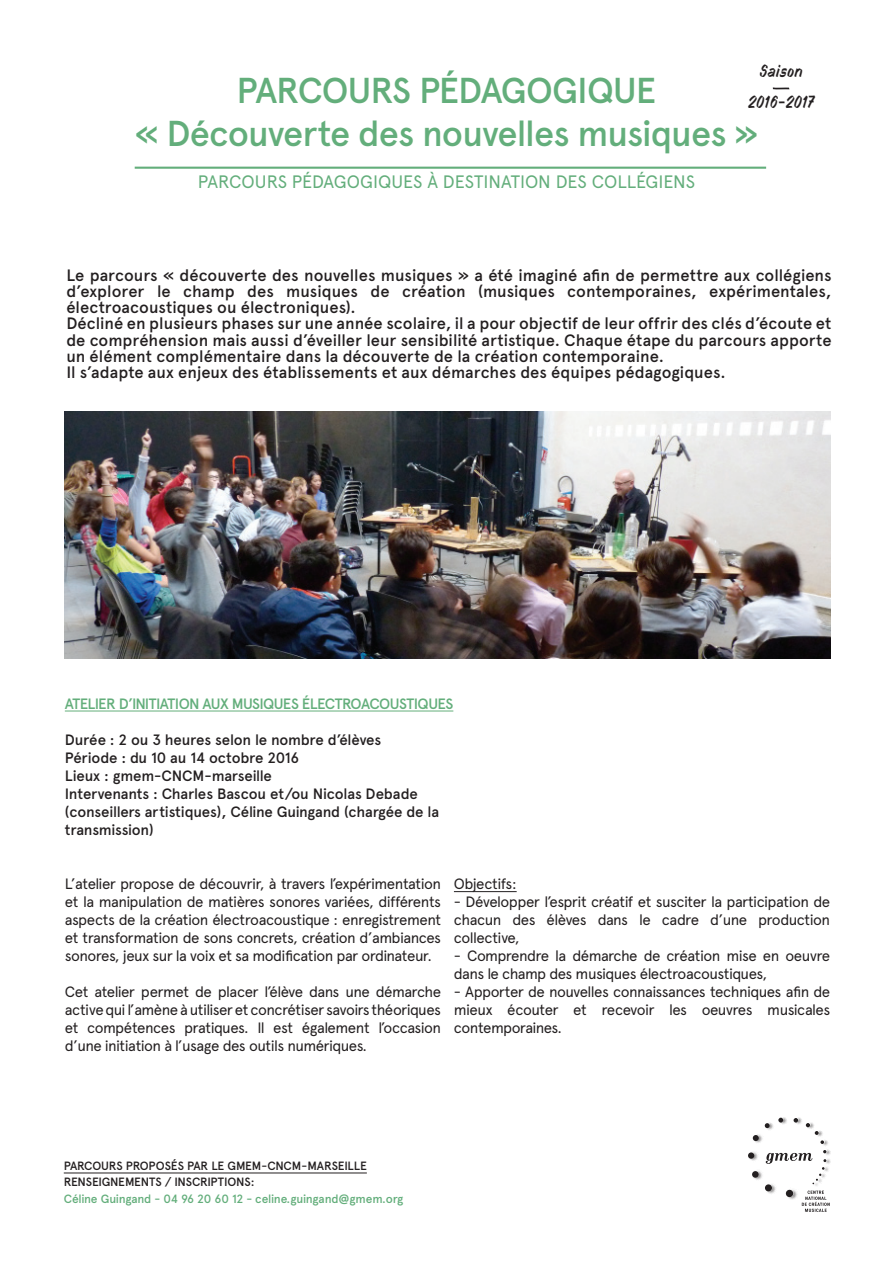
<style>
.page{position:relative;width:893px;height:1263px;background:#fff}
.page>*{position:absolute;margin:0;border:0;box-sizing:border-box;transform-origin:0 0}
.t1{font:500 36px/43.2px "Apercu Pro";letter-spacing:-.025em;color:#63ae7b;text-align:center}
.t2{font:18px "Apercu";letter-spacing:-.005em;color:#63ae7b}
.t3{font:500 16.5px/16.2px "Apercu Pro";color:#231f20}
.t4{font:15px/18px "Apercu";letter-spacing:-.035em;color:#231f20;text-align:justify}
.t5{font:500 15px/18px "Apercu Pro";letter-spacing:-.015em;color:#231f20}
.t6{font:500 15px "Apercu Pro";letter-spacing:-.045em;color:#63ae7b}
.t7{font:15px/31.5px "Jaakko";letter-spacing:.03em;color:#231f20;text-align:center}
.t8{font:500 12px/16.5px "Apercu Pro";letter-spacing:-.015em;color:#231f20}
.t9{font:500 12px "Apercu Pro";letter-spacing:-.02em;color:#63ae7b}
</style>
<div class="page">
<hr style="left:135px;top:167px;width:631px;height:2px;background:#63ae7b">
<hr style="left:64px;top:1173px;width:303px;height:1px;background:#231f20">
<svg style="left:748px;top:1118px;width:82px;height:94px"></svg>
<svg style="left:773px;top:87px;width:16px;height:2px"></svg>
<hr style="left:454px;top:891px;width:63px;height:1px;background:#231f20">
<img style="left:65px;top:412px;width:765px;height:247px">
<hr style="left:65px;top:711px;width:388px;height:1px;background:#63ae7b">
<p class="t7" style="left:748px;top:55px;width:67px">Saison<br>2016-2017</p>
<h1 class="t1" style="left:135px;top:66px;width:625px">PARCOURS PÉDAGOGIQUE<br>« Découverte des nouvelles musiques »</h1>
<p class="t2" style="left:198px;top:171px;width:499px">PARCOURS PÉDAGOGIQUES À DESTINATION DES COLLÉGIENS</p>
<p class="t3" style="left:66px;top:266px;width:767px">Le parcours « découverte des nouvelles musiques » a été imaginé afin de permettre aux collégiens d’explorer le champ des musiques de création (musiques contemporaines, expérimentales, électroacoustiques ou électroniques).<br>Décliné en plusieurs phases sur une année scolaire, il a pour objectif de leur offrir des clés d’écoute et de compréhension mais aussi d’éveiller leur sensibilité artistique. Chaque étape du parcours apporte un élément complémentaire dans la découverte de la création contemporaine.<br>Il s’adapte aux enjeux des établissements et aux démarches des équipes pédagogiques.</p>
<p class="t6" style="left:65px;top:692px;width:390px">ATELIER D’INITIATION AUX MUSIQUES ÉLECTROACOUSTIQUES</p>
<p class="t5" style="left:65px;top:730px;width:376px">Durée : 2 ou 3 heures selon le nombre d’élèves<br>Période : du 10 au 14 octobre 2016<br>Lieux : gmem-CNCM-marseille<br>Intervenants : Charles Bascou et/ou Nicolas Debade (conseillers artistiques), Céline Guingand (chargée de la transmission)</p>
<p class="t4" style="left:65px;top:875px;width:378px">L’atelier propose de découvrir, à travers l’expérimentation et la manipulation de matières sonores variées, différents aspects de la création électroacoustique : enregistrement et transformation de sons concrets, création d’ambiances sonores, jeux sur la voix et sa modification par ordinateur.</p>
<p class="t4" style="left:65px;top:983px;width:378px">Cet atelier permet de placer l’élève dans une démarche active qui l’amène à utiliser et concrétiser savoirs théoriques et compétences pratiques. Il est également l’occasion d’une initiation à l’usage des outils numériques.</p>
<p class="t4" style="left:454px;top:875px;width:64px">Objectifs:</p>
<p class="t4" style="left:454px;top:893px;width:378px">- Développer l’esprit créatif et susciter la participation de chacun des élèves dans le cadre d’une production collective,</p>
<p class="t4" style="left:454px;top:947px;width:378px">- Comprendre la démarche de création mise en oeuvre dans le champ des musiques électroacoustiques,</p>
<p class="t4" style="left:454px;top:983px;width:378px">- Apporter de nouvelles connaissances techniques afin de mieux écouter et recevoir les oeuvres musicales contemporaines.</p>
<p class="t8" style="left:64px;top:1156px;width:305px">PARCOURS PROPOSÉS PAR LE GMEM-CNCM-MARSEILLE<br>RENSEIGNEMENTS / INSCRIPTIONS:</p>
<p class="t9" style="left:64px;top:1190px;width:341px">Céline Guingand - 04 96 20 60 12 - celine.guingand@gmem.org</p>
</div>
